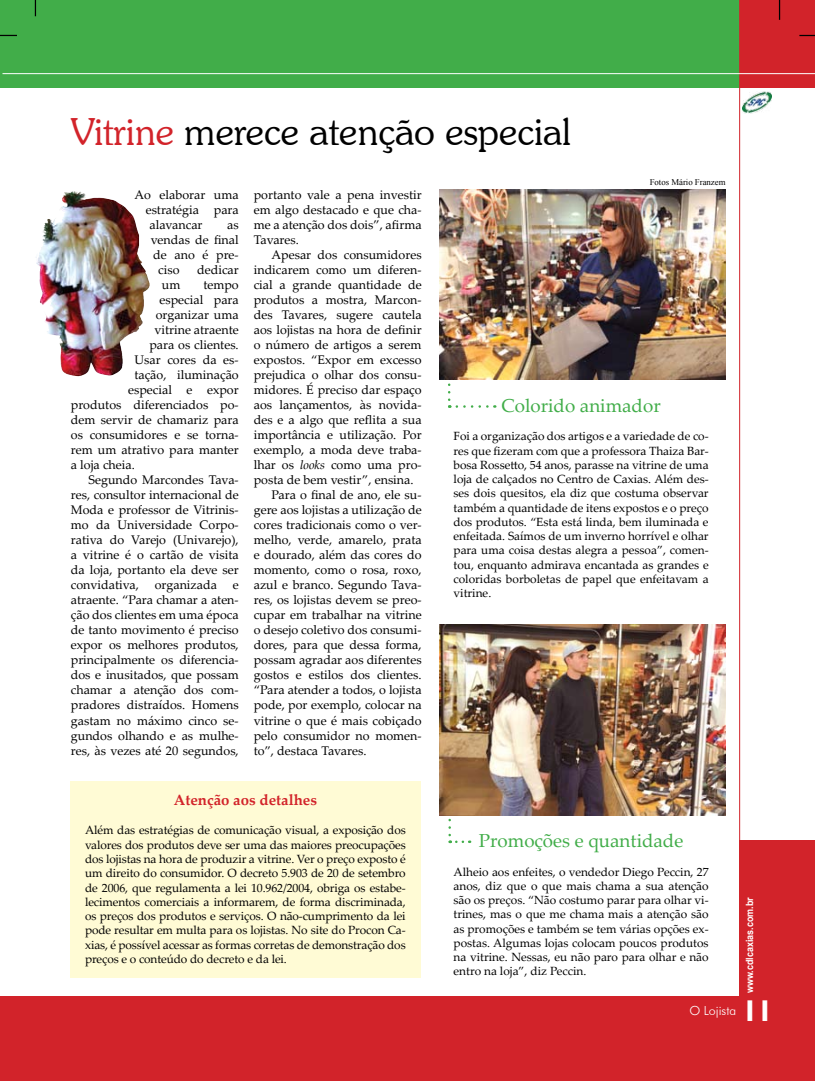
<style>
.page{position:relative;width:815px;height:1081px;background:#fff}
.page>*{position:absolute;margin:0;border:0;box-sizing:border-box;transform-origin:0 0}
.t1{font:300 37.5px "Souvenir IT Cby BT";color:#000}
.t2{font:700 30px "Humanist 521 BT";color:#fff}
.t3{font:18.75px "Palatino Linotype";color:#41ad49}
.t4{font:700 15px "Palatino Linotype";color:#d2232a}
.t5{font:12.5px/15px "Palatino Linotype";color:#000;text-align:justify}
.t6{font:300 12.5px "Futura BT";color:#fff}
.t7{font:11.88px/14.2px "Palatino Linotype";color:#000;text-align:justify}
.t8{font:700 10px "Arial";color:#fff;scale:.9 1}
.t9{font:8.75px "Times New Roman";color:#000}
.s1{color:#d2232a}
.s2{font-style:italic}
</style>
<div class="page">
<svg style="left:448px;top:815px;width:22px;height:28px"></svg>
<svg style="left:448px;top:379px;width:2px;height:29px"></svg>
<svg style="left:457px;top:405px;width:38px;height:3px"></svg>
<div style="left:71px;top:781px;width:350px;height:197px;background:#fffbd5"></div>
<div style="left:740px;top:0;width:75px;height:88px;background:#d2232a"></div>
<div style="left:0;top:0;width:739px;height:88px;background:#41ad49"></div>
<hr style="left:739px;top:0;width:1px;height:1025px;background:#d2232a">
<svg style="left:779px;top:0;width:1px;height:20px"></svg>
<svg style="left:35px;top:0;width:1px;height:16px"></svg>
<svg style="left:799px;top:35px;width:16px;height:1px"></svg>
<svg style="left:0;top:35px;width:17px;height:1px"></svg>
<hr style="left:2px;top:73px;width:813px;height:1px;background:#fff">
<img style="left:742px;top:91px;width:29px;height:22px">
<div style="left:739px;top:840px;width:76px;height:205px;background:#d2232a"></div>
<div style="left:0;top:996px;width:815px;height:85px;background:#d2232a"></div>
<img style="left:439px;top:189px;width:286px;height:190px">
<img style="left:439px;top:625px;width:287px;height:190px">
<img style="left:73px;top:191px;width:77px;height:148px">
<p class="t1" style="left:71px;top:109px;width:501px"><span class="s1">Vitrine</span> merece atenção especial</p>
<p class="t9" style="left:650px;top:176px;width:77px">Fotos Mário Franzem</p>
<p class="t5" style="left:134px;top:187px;width:106px">Ao elaborar uma</p>
<p class="t5" style="left:146px;top:202px;width:95px">estratégia para</p>
<p class="t5" style="left:149px;top:217px;width:55px">alavancar</p>
<p class="t5" style="left:227px;top:217px;width:13px">as</p>
<p class="t5" style="left:151px;top:232px;width:90px">vendas de final</p>
<p class="t5" style="left:153px;top:247px;width:87px">de ano é pre-</p>
<p class="t5" style="left:158px;top:262px;width:23px">ciso</p>
<p class="t5" style="left:197px;top:262px;width:43px">dedicar</p>
<p class="t5" style="left:162px;top:277px;width:20px">um</p>
<p class="t5" style="left:203px;top:277px;width:37px">tempo</p>
<p class="t5" style="left:159px;top:292px;width:81px">especial para</p>
<p class="t5" style="left:156px;top:307px;width:85px">organizar uma</p>
<p class="t5" style="left:154px;top:322px;width:86px">vitrine atraente</p>
<p class="t5" style="left:149px;top:337px;width:91px">para os clientes.</p>
<p class="t5" style="left:134px;top:352px;width:106px">Usar cores da es-</p>
<p class="t5" style="left:134px;top:367px;width:106px">tação, iluminação</p>
<p class="t5" style="left:128px;top:382px;width:112px">especial e expor</p>
<p class="t5" style="left:71px;top:397px;width:169px">produtos diferenciados po-</p>
<p class="t5" style="left:71px;top:412px;width:169px">dem servir de chamariz para</p>
<p class="t5" style="left:71px;top:427px;width:169px">os consumidores e se torna-</p>
<p class="t5" style="left:71px;top:442px;width:169px">rem um atrativo para manter</p>
<p class="t5" style="left:71px;top:457px;width:65px">a loja cheia.</p>
<p class="t5" style="left:89px;top:472px;width:152px">Segundo Marcondes Tava-</p>
<p class="t5" style="left:71px;top:487px;width:169px">res, consultor internacional de</p>
<p class="t5" style="left:71px;top:502px;width:169px">Moda e professor de Vitrinis-</p>
<p class="t5" style="left:71px;top:517px;width:169px">mo da Universidade Corpo-</p>
<p class="t5" style="left:71px;top:532px;width:169px">rativa do Varejo (Univarejo),</p>
<p class="t5" style="left:71px;top:547px;width:169px">a vitrine é o cartão de visita</p>
<p class="t5" style="left:71px;top:562px;width:169px">da loja, portanto ela deve ser</p>
<p class="t5" style="left:71px;top:577px;width:70px">convidativa,</p>
<p class="t5" style="left:155px;top:577px;width:64px">organizada</p>
<p class="t5" style="left:71px;top:577px;width:169px;text-indent:162px">e atraente. “Para chamar a aten&shy;ção dos clientes em uma época de tanto movimento é preciso expor os melhores produtos, principalmente os diferencia&shy;dos e inusitados, que possam chamar a atenção dos com&shy;pradores distraídos. Homens gastam no máximo cinco se&shy;gundos olhando e as mulhe&shy;res, às vezes até 20 segundos,</p>
<p class="t5" style="left:254px;top:187px;width:169px">portanto vale a pena investir</p>
<p class="t5" style="left:254px;top:202px;width:169px">em algo destacado e que cha-</p>
<p class="t5" style="left:254px;top:217px;width:169px">me a atenção dos dois”, afirma</p>
<p class="t5" style="left:254px;top:232px;width:47px">Tavares.</p>
<p class="t5" style="left:271px;top:247px;width:152px">Apesar dos consumidores</p>
<p class="t5" style="left:254px;top:262px;width:169px">indicarem como um diferen-</p>
<p class="t5" style="left:254px;top:277px;width:169px">cial a grande quantidade de</p>
<p class="t5" style="left:254px;top:292px;width:169px">produtos a mostra, Marcon-</p>
<p class="t5" style="left:254px;top:307px;width:169px">des Tavares, sugere cautela</p>
<p class="t5" style="left:254px;top:322px;width:169px">aos lojistas na hora de definir</p>
<p class="t5" style="left:254px;top:337px;width:169px">o número de artigos a serem</p>
<p class="t5" style="left:254px;top:352px;width:169px">expostos. “Expor em excesso</p>
<p class="t5" style="left:254px;top:367px;width:169px">prejudica o olhar dos consu-</p>
<p class="t5" style="left:254px;top:382px;width:169px">midores. É preciso dar espaço</p>
<p class="t5" style="left:254px;top:397px;width:169px">aos lançamentos, às novida-</p>
<p class="t5" style="left:254px;top:412px;width:169px">des e a algo que reflita a sua</p>
<p class="t5" style="left:254px;top:427px;width:169px">importância e utilização. Por</p>
<p class="t5" style="left:254px;top:442px;width:169px">exemplo, a moda deve traba-</p>
<p class="t5" style="left:254px;top:457px;width:169px">lhar os <span class="s2">looks</span> como uma pro-</p>
<p class="t5" style="left:254px;top:472px;width:161px">posta de bem vestir”, ensina.</p>
<p class="t5" style="left:271px;top:487px;width:152px">Para o final de ano, ele su-</p>
<p class="t5" style="left:254px;top:502px;width:169px">gere aos lojistas a utilização de</p>
<p class="t5" style="left:254px;top:517px;width:169px">cores tradicionais como o ver-</p>
<p class="t5" style="left:254px;top:532px;width:169px">melho, verde, amarelo, prata</p>
<p class="t5" style="left:254px;top:547px;width:169px">e dourado, além das cores do</p>
<p class="t5" style="left:254px;top:562px;width:169px">momento, como o rosa, roxo,</p>
<p class="t5" style="left:254px;top:577px;width:169px">azul e branco. Segundo Tava-</p>
<p class="t5" style="left:254px;top:592px;width:169px">res, os lojistas devem se preo-</p>
<p class="t5" style="left:254px;top:607px;width:169px">cupar em trabalhar na vitrine</p>
<p class="t5" style="left:254px;top:622px;width:169px">o desejo coletivo dos consumi-</p>
<p class="t5" style="left:254px;top:637px;width:169px">dores, para que dessa forma,</p>
<p class="t5" style="left:254px;top:652px;width:169px">possam agradar aos diferentes</p>
<p class="t5" style="left:254px;top:667px;width:169px">gostos e estilos dos clientes.</p>
<p class="t5" style="left:254px;top:682px;width:169px">“Para atender a todos, o lojista</p>
<p class="t5" style="left:254px;top:697px;width:169px">pode, por exemplo, colocar na</p>
<p class="t5" style="left:254px;top:712px;width:169px">vitrine o que é mais cobiçado</p>
<p class="t5" style="left:254px;top:727px;width:169px">pelo consumidor no momen-</p>
<p class="t5" style="left:254px;top:742px;width:114px">to”, destaca Tavares.</p>
<p class="t3" style="left:501px;top:392px;width:161px">Colorido animador</p>
<p class="t7" style="left:454px;top:429px;width:257px">Foi a organização dos artigos e a variedade de co&shy;res que fizeram com que a professora Thaiza Bar&shy;bosa Rossetto, 54 anos, parasse na vitrine de uma loja de calçados no Centro de Caxias. Além des&shy;ses dois quesitos, ela diz que costuma observar também a quantidade de itens expostos e o preço dos produtos. “Esta está linda, bem iluminada e enfeitada. Saímos de um inverno horrível e olhar para uma coisa destas alegra a pessoa”, comen&shy;tou, enquanto admirava encantada as grandes e coloridas borboletas de papel que enfeitavam a vitrine.</p>
<p class="t4" style="left:174px;top:789px;width:145px">Atenção aos detalhes</p>
<p class="t7" style="left:85px;top:823px;width:322px">Além das estratégias de comunicação visual, a exposição dos valores dos produtos deve ser uma das maiores preocupações dos lojistas na hora de produzir a vitrine. Ver o preço exposto é um direito do consumidor. O decreto 5.903 de 20 de setembro de 2006, que regulamenta a lei 10.962/2004, obriga os estabe&shy;lecimentos comerciais a informarem, de forma discriminada, os preços dos produtos e serviços. O não-cumprimento da lei pode resultar em multa para os lojistas. No site do Procon Ca&shy;xias, é possível acessar as formas corretas de demonstração dos preços e o conteúdo do decreto e da lei.</p>
<p class="t3" style="left:479px;top:827px;width:206px">Promoções e quantidade</p>
<p class="t7" style="left:454px;top:864px;width:257px">Alheio aos enfeites, o vendedor Diego Peccin, 27 anos, diz que o que mais chama a sua atenção são os preços. “Não costumo parar para olhar vi&shy;trines, mas o que me chama mais a atenção são as promoções e também se tem várias opções ex&shy;postas. Algumas lojas colocam poucos produtos na vitrine. Nessas, eu não paro para olhar e não entro na loja”, diz Peccin.</p>
<p class="t6" style="left:689px;top:1003px;width:48px">O Lojista</p>
<p class="t8" style="left:743px;top:993px;width:109px;rotate:-90deg">www.cdlcaxias.com.br</p>
<p class="t2" style="left:742px;top:992px;width:33px">11</p>
</div>
